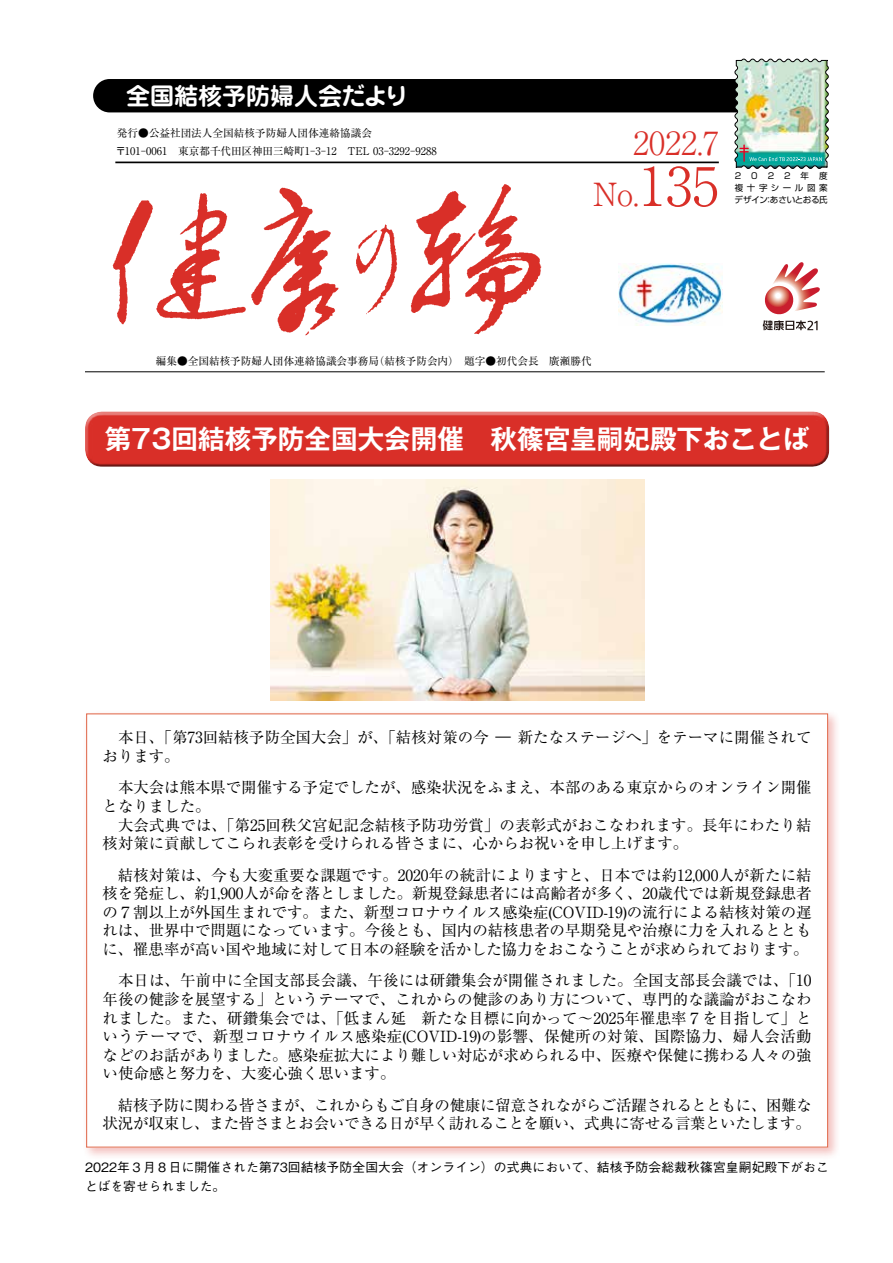
<style>
.page{position:relative;width:893px;height:1263px;background:#fff}
.page>*{position:absolute;margin:0;border:0;box-sizing:border-box;transform-origin:0 0}
.t1{font:300 31.95px/51.3px "Ryumin Pr 6";color:#d92f28;text-align:right}
.t2{font:700 26.55px "Gothic MB101 Pr 6 N De";color:#fff}
.t3{font:700 24px "Jun 501 Pro";color:#fff}
.t4{font:15.45px/18.6px "Ryumin Pr 6 N";color:#000}
.t5{font:15.45px/18.6px "Ryumin Pr 6 N";letter-spacing:-.02em;color:#000}
.t6{font:500 12.75px/19.2px "Gothic BBB Pr 6 N";letter-spacing:.01em;color:#000}
.t7{font:10.65px/18px "Ryumin Pr 6";color:#000}
.t8{font:10.65px "Ryumin Pr 6 N";color:#000}
.t9{font:8.55px/12px "Shin Go Pr 6";letter-spacing:.4em;color:#000;text-align:justify}
.s1{font-size:53.1px}
</style>
<div class="page">
<div style="left:82px;top:411px;width:748px;height:49px;background:#e77e79"></div>
<div style="left:82px;top:414px;width:748px;height:54px;background:#000;opacity:.75"></div>
<div style="left:93px;top:79px;width:723px;height:33px;background:#000;border-radius:17px"></div>
<svg style="left:763px;top:262px;width:57px;height:68px"></svg>
<img style="left:619px;top:264px;width:103px;height:62px">
<img style="left:112px;top:184px;width:430px;height:152px">
<hr style="left:115px;top:162px;width:604px;height:1px;background:#000">
<hr style="left:85px;top:372px;width:740px;height:1px;background:#000">
<img style="left:734px;top:59px;width:95px;height:110px">
<img style="left:270px;top:479px;width:374px;height:222px">
<div style="left:82px;top:709px;width:758px;height:451px;background:#d92f28;opacity:.3"></div>
<div style="left:87px;top:714px;width:741px;height:433px;background:#fff"></div>
<p class="t3" style="left:126px;top:77px;width:284px">全国結核予防婦人会だより</p>
<p class="t7" style="left:116px;top:123px;width:323px">発行●公益社団法人全国結核予防婦人団体連絡協議会<br>〒101-0061　東京都千代田区神田三崎町1-3-12　TEL 03-3292-9288</p>
<p class="t1" style="left:593px;top:115px;width:127px">2022.7<br>No.<span class="s1">135</span></p>
<p class="t9" style="left:734px;top:169px;width:95px">2022年度複十字シール図案デザイン：あさいとおる氏</p>
<p class="t8" style="left:156px;top:353px;width:437px">編集●全国結核予防婦人団体連絡協議会事務局（結核予防会内）　題字●初代会長　廣瀬勝代</p>
<p class="t2" style="left:105px;top:417px;width:706px">第73回結核予防全国大会開催　秋篠宮皇嗣妃殿下おことば</p>
<p class="t4" style="left:103px;top:727px;width:710px">　本日、「第73回結核予防全国大会」が、「結核対策の今 ― 新たなステージへ」をテーマに開催されております。</p>
<p class="t4" style="left:103px;top:777px;width:711px">　本大会は熊本県で開催する予定でしたが、感染状況をふまえ、本部のある東京からのオンライン開催となりました。<br>　大会式典では、「第25回秩父宮妃記念結核予防功労賞」の表彰式がおこなわれます。長年にわたり結核対策に貢献してこられ表彰を受けられる皆さまに、心からお祝いを申し上げます。</p>
<p class="t4" style="left:103px;top:865px;width:711px;text-align:justify">　結核対策は、今も大変重要な課題です。2020年の統計によりますと、日本では約12,000人が新たに結核を発症し、約1,900人が命を落としました。新規登録患者には高齢者が多く、20歳代では新規登録患者の７割以上が外国生まれです。また、新型コロナウイルス感染症(COVID-19)の流行による結核対策の遅れは、世界中で問題になっています。今後とも、国内の結核患者の早期発見や治療に力を入れるとともに、罹患率が高い国や地域に対して日本の経験を活かした協力をおこなうことが求められております。</p>
<p class="t4" style="left:103px;top:970px;width:711px;text-align:justify">　本日は、午前中に全国支部長会議、午後には研鑽集会が開催されました。全国支部長会議では、「10年後の健診を展望する」というテーマで、これからの健診のあり方について、専門的な議論がおこなわれました。また、研鑽集会では、「低まん延　新たな目標に向かって〜2025年罹患率７を目指して」というテーマで、新型コロナウイルス感染症(COVID-19)の影響、保健所の対策、国際協力、婦人会活動などのお話がありました。感染症拡大により難しい対応が求められる中、医療や保健に携わる人々の強い使命感と努力を、大変心強く思います。</p>
<p class="t5" style="left:103px;top:1095px;width:711px">　結核予防に関わる皆さまが、これからもご自身の健康に留意されながらご活躍されるとともに、困難な状況が収束し、また皆さまとお会いできる日が早く訪れることを願い、式典に寄せる言葉といたします。</p>
<p class="t6" style="left:85px;top:1156px;width:745px">2022年３月８日に開催された第73回結核予防全国大会（オンライン）の式典において、結核予防会総裁秋篠宮皇嗣妃殿下がおことばを寄せられました。</p>
</div>
